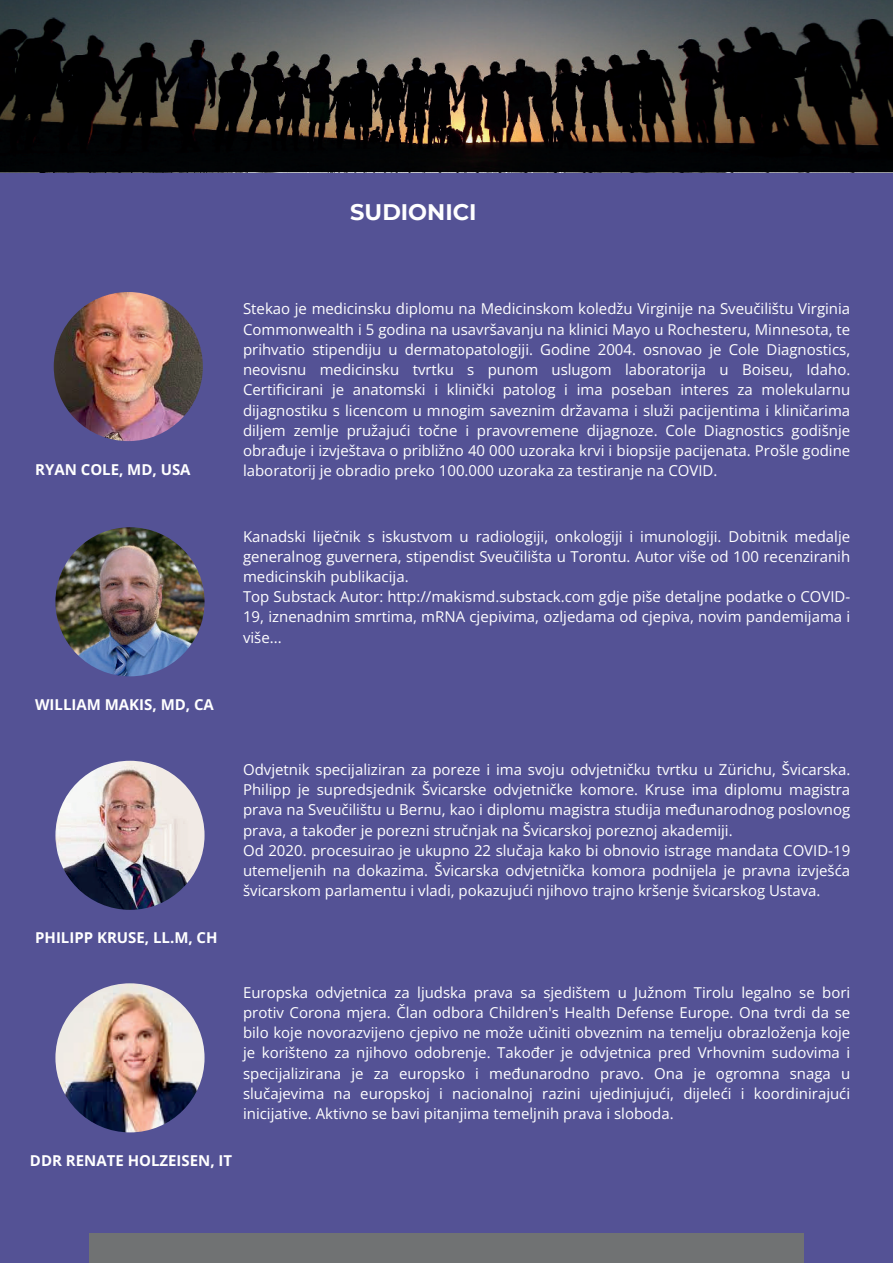
<style>
.page{position:relative;width:893px;height:1264px;background:#fff}
.page>*{position:absolute;margin:0;border:0;box-sizing:border-box;transform-origin:0 0}
.t1{font:700 22.5px "Montserrat";color:#fff}
.t2{font:15px/20.2px "Open Sans";color:#fff;text-align:justify}
.t3{font:700 15px "Open Sans";color:#fff}
</style>
<div class="page">
<div style="left:0;top:0;width:892px;height:1262px;background:#545295"></div>
<svg style="left:0;top:0;width:892px;height:164px;background:#302f2d"></svg>
<div style="left:89px;top:1233px;width:714px;height:29px;background:#707273"></div>
<img style="left:54px;top:292px;width:149px;height:149px;border-radius:50%">
<img style="left:55px;top:760px;width:149px;height:149px;border-radius:50%">
<img style="left:55px;top:983px;width:149px;height:149px;border-radius:50%">
<img style="left:55px;top:527px;width:149px;height:149px;border-radius:50%">
<h1 class="t1" style="left:350px;top:196px;width:128px">SUDIONICI</h1>
<p class="t3" style="left:35px;top:459px;width:157px">RYAN COLE, MD, USA</p>
<p class="t2" style="left:243px;top:298px;width:608px">Stekao je medicinsku diplomu na Medicinskom koledžu Virginije na Sveučilištu Virginia Commonwealth i 5 godina na usavršavanju na klinici Mayo u Rochesteru, Minnesota, te prihvatio stipendiju u dermatopatologiji. Godine 2004. osnovao je Cole Diagnostics, neovisnu medicinsku tvrtku s punom uslugom laboratorija u Boiseu, Idaho.<br>Certificirani je anatomski i klinički patolog i ima poseban interes za molekularnu dijagnostiku s licencom u mnogim saveznim državama i služi pacijentima i kliničarima diljem zemlje pružajući točne i pravovremene dijagnoze. Cole Diagnostics godišnje obrađuje i izvještava o približno 40 000 uzoraka krvi i biopsije pacijenata. Prošle godine laboratorij je obradio preko 100.000 uzoraka za testiranje na COVID.</p>
<p class="t2" style="left:243px;top:525px;width:608px;text-align:left">Kanadski liječnik s iskustvom u radiologiji, onkologiji i imunologiji. Dobitnik medalje generalnog guvernera, stipendist Sveučilišta u Torontu. Autor više od 100 recenziranih medicinskih publikacija.<br>Top Substack Autor: http://makismd.substack.com gdje piše detaljne podatke o COVID-19, iznenadnim smrtima, mRNA cjepivima, ozljedama od cjepiva, novim pandemijama i više...</p>
<p class="t3" style="left:35px;top:693px;width:180px">WILLIAM MAKIS, MD, CA</p>
<p class="t3" style="left:35px;top:927px;width:184px">PHILIPP KRUSE, LL.M, CH</p>
<p class="t2" style="left:243px;top:759px;width:608px;text-align:left">Odvjetnik specijaliziran za poreze i ima svoju odvjetničku tvrtku u Zürichu, Švicarska.<br>Philipp je supredsjednik Švicarske odvjetničke komore. Kruse ima diplomu magistra prava na Sveučilištu u Bernu, kao i diplomu magistra studija međunarodnog poslovnog prava, a također je porezni stručnjak na Švicarskoj poreznoj akademiji.<br>Od 2020. procesuirao je ukupno 22 slučaja kako bi obnovio istrage mandata COVID-19 utemeljenih na dokazima. Švicarska odvjetnička komora podnijela je pravna izvješća švicarskom parlamentu i vladi, pokazujući njihovo trajno kršenje švicarskog Ustava.</p>
<p class="t2" style="left:243px;top:981px;width:608px">Europska odvjetnica za ljudska prava sa sjedištem u Južnom Tirolu legalno se bori protiv Corona mjera. Član odbora Children's Health Defense Europe. Ona tvrdi da se bilo koje novorazvijeno cjepivo ne može učiniti obveznim na temelju obrazloženja koje je korišteno za njihovo odobrenje. Također je odvjetnica pred Vrhovnim sudovima i specijalizirana je za europsko i međunarodno pravo. Ona je ogromna snaga u slučajevima na europskoj i nacionalnoj razini ujedinjujući, dijeleći i koordinirajući inicijative. Aktivno se bavi pitanjima temeljnih prava i sloboda.</p>
<p class="t3" style="left:30px;top:1149px;width:204px">DDR RENATE HOLZEISEN, IT</p>
</div>
